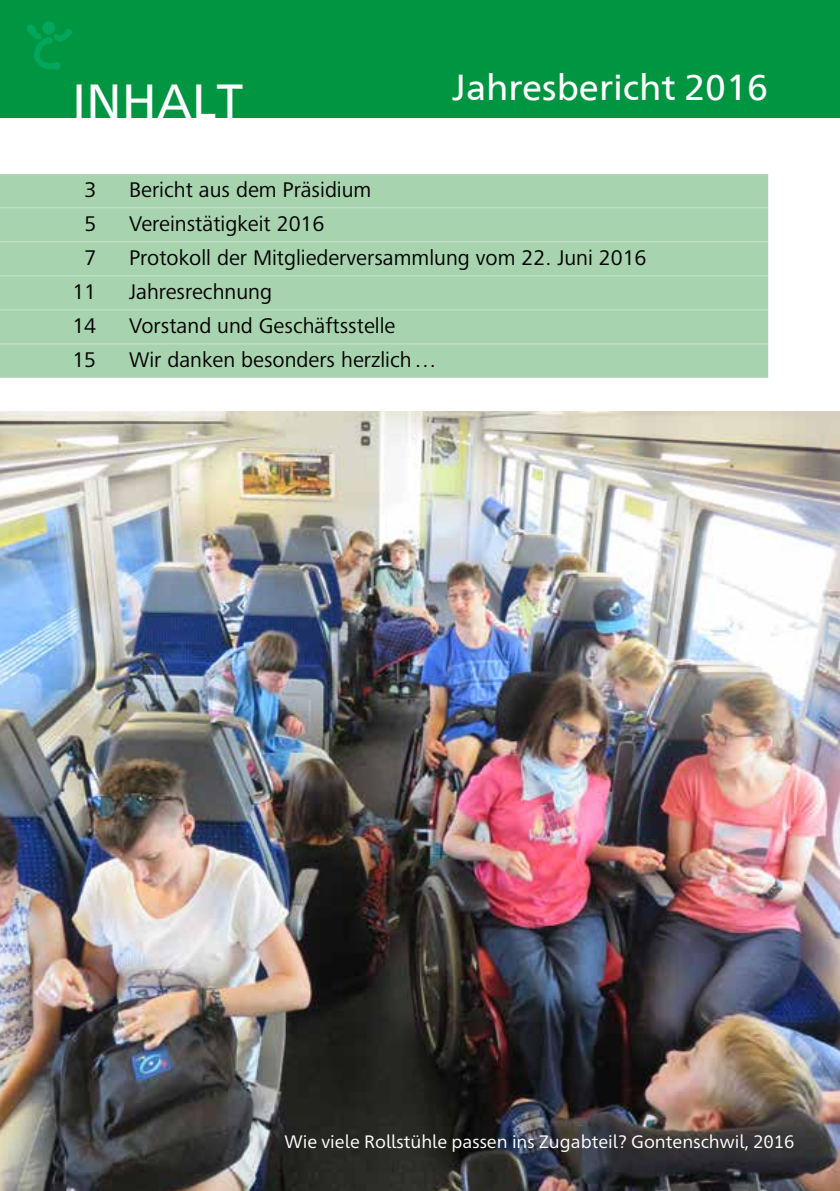
<style>
.page{position:relative;width:840px;height:1191px;background:#fff}
.page>*{position:absolute;margin:0;border:0;box-sizing:border-box;transform-origin:0 0}
.t1{font:48px "Frutiger Neue 1450";color:#fff}
.t2{font:36px "Frutiger Neue W01";color:#fff}
.t3{font:22px "Frutiger Next";color:#000}
.t4{font:18px "Frutiger Neue 1450";color:#fff}
</style>
<div class="page">
<div style="left:0;top:72px;width:839px;height:45px;background:#009641"></div>
<hr style="left:839px;top:72px;width:1px;height:45px;background:#009641">
<div style="left:0;top:0;width:839px;height:72px;background:#009641"></div>
<svg style="left:27px;top:21px;width:45px;height:49px"></svg>
<img style="left:0;top:411px;width:839px;height:780px">
<div style="left:0;top:174px;width:767px;height:34px;background:#a8d3af"></div>
<div style="left:0;top:208px;width:767px;height:34px;background:#a8d3af"></div>
<div style="left:0;top:242px;width:767px;height:34px;background:#a8d3af"></div>
<div style="left:0;top:276px;width:767px;height:34px;background:#a8d3af"></div>
<div style="left:0;top:310px;width:767px;height:34px;background:#a8d3af"></div>
<div style="left:0;top:344px;width:767px;height:34px;background:#a8d3af"></div>
<h1 class="t1" style="left:72px;top:73px;width:172px">INHALT</h1>
<h2 class="t2" style="left:451px;top:66px;width:317px">Jahresbericht 2016</h2>
<p class="t3" style="left:84px;top:177px;width:13px">3</p>
<p class="t3" style="left:129px;top:177px;width:243px">Bericht aus dem Präsidium</p>
<p class="t3" style="left:84px;top:211px;width:13px">5</p>
<p class="t3" style="left:129px;top:211px;width:197px">Vereinstätigkeit 2016</p>
<p class="t3" style="left:84px;top:245px;width:13px">7</p>
<p class="t3" style="left:129px;top:245px;width:518px">Protokoll der Mitgliederversammlung vom 22. Juni 2016</p>
<p class="t3" style="left:72px;top:279px;width:25px">11</p>
<p class="t3" style="left:129px;top:279px;width:144px">Jahresrechnung</p>
<p class="t3" style="left:72px;top:313px;width:25px">14</p>
<p class="t3" style="left:129px;top:313px;width:267px">Vorstand und Geschäftsstelle</p>
<p class="t3" style="left:72px;top:347px;width:25px">15</p>
<p class="t3" style="left:129px;top:347px;width:308px">Wir danken besonders herzlich…</p>
<p class="t4" style="left:284px;top:1131px;width:511px">Wie viele Rollstühle passen ins Zugabteil? Gontenschwil, 2016</p>
</div>
